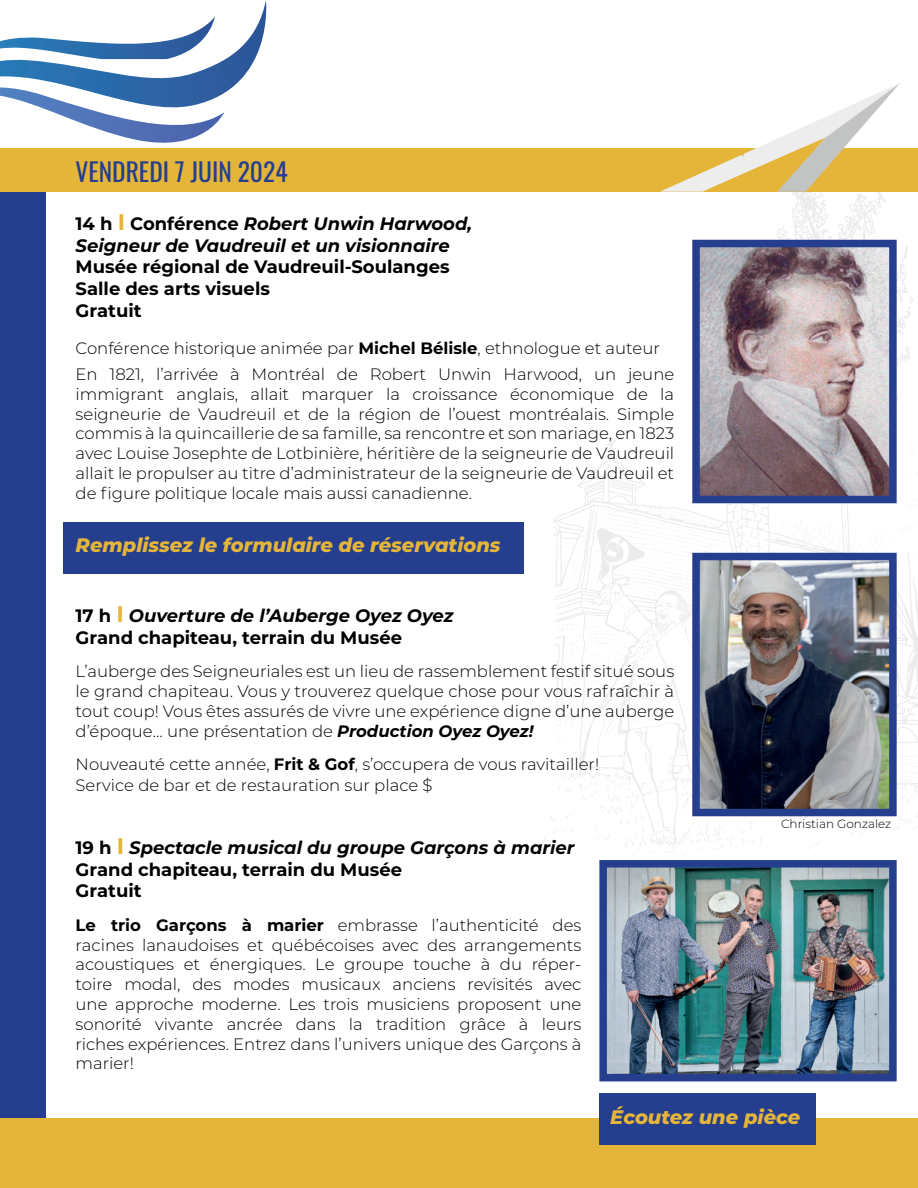
<style>
.page{position:relative;width:918px;height:1188px;background:#fff}
.page>*{position:absolute;margin:0;border:0;box-sizing:border-box;transform-origin:0 0}
.t1{font:25.5px "Oswald";color:#253f8e}
.t2{font:italic 800 19.5px "Montserrat";color:#e5b53a}
.t3{font:700 18px/21.6px "Montserrat";color:#000}
.t4{font:italic 700 18px/21.6px "Montserrat";color:#000}
.t5{font:300 16.5px/19.8px "Montserrat";color:#000;text-align:justify}
.t6{font:300 12px "Montserrat";color:#000}
.s1{font-style:normal}
.s2{font-style:normal;font-size:22.5px;color:#e5b53a}
.s3{font-weight:700}
.s4{font-size:22.5px;color:#e5b53a}
.s5{font-style:italic}
.s6{font-weight:700;font-style:italic}
</style>
<div class="page">
<img style="left:486px;top:192px;width:432px;height:663px">
<div style="left:0;top:191px;width:46px;height:997px;background:#253f8e"></div>
<div style="left:0;top:1119px;width:918px;height:69px;background:#e5b53a"></div>
<svg style="left:0;top:0;width:267px;height:143px"></svg>
<div style="left:0;top:148px;width:918px;height:44px;background:#e5b53a"></div>
<svg style="left:660px;top:83px;width:240px;height:109px"></svg>
<img style="left:701px;top:562px;width:187px;height:245px">
<div style="left:692px;top:553px;width:205px;height:263px;border:8px solid #253f8e"></div>
<img style="left:701px;top:249px;width:187px;height:245px">
<div style="left:692px;top:240px;width:205px;height:263px;border:8px solid #253f8e"></div>
<img style="left:608px;top:869px;width:280px;height:203px">
<div style="left:599px;top:860px;width:298px;height:221px;border:8px solid #253f8e"></div>
<div style="left:64px;top:522px;width:460px;height:51px;background:#253f8e"></div>
<div style="left:599px;top:1093px;width:216px;height:52px;background:#253f8e"></div>
<h1 class="t1" style="left:76px;top:149px;width:214px">VENDREDI 7 JUIN 2024</h1>
<p class="t4" style="left:76px;top:212px;width:398px"><span class="s1">14 h</span> <span class="s2">I</span> <span class="s1">Conférence</span> Robert Unwin Harwood,<br>Seigneur de Vaudreuil et un visionnaire</p>
<p class="t3" style="left:76px;top:255px;width:376px">Musée régional de Vaudreuil-Soulanges<br>Salle des arts visuels<br>Gratuit</p>
<p class="t5" style="left:76px;top:335px;width:600px;line-height:25.8px">Conférence historique animée par <span class="s3">Michel Bélisle</span>, ethnologue et auteur<br>En 1821, l’arrivée à Montréal de Robert Unwin Harwood, un jeune</p>
<p class="t5" style="left:76px;top:383px;width:600px">immigrant anglais, allait marquer la croissance économique de la seigneurie de Vaudreuil et de la région de l’ouest montréalais. Simple commis à la quincaillerie de sa famille, sa rencontre et son mariage, en 1823 avec Louise Josephte de Lotbinière, héritière de la seigneurie de Vaudreuil allait le propulser au titre d’administrateur de la seigneurie de Vaudreuil et de figure politique locale mais aussi canadienne.</p>
<p class="t2" style="left:76px;top:531px;width:427px">Remplissez le formulaire de réservations</p>
<p class="t3" style="left:76px;top:604px;width:379px">17 h <span class="s4">I</span> <span class="s5">Ouverture de l’Auberge Oyez Oyez<br></span>Grand chapiteau, terrain du Musée</p>
<p class="t5" style="left:76px;top:661px;width:600px">L’auberge des Seigneuriales est un lieu de rassemblement festif situé sous le grand chapiteau. Vous y trouverez quelque chose pour vous rafraîchir à tout coup! Vous êtes assurés de vivre une expérience digne d’une auberge d’époque… une présentation de <span class="s6">Production Oyez Oyez!</span></p>
<p class="t5" style="left:76px;top:752px;width:525px;line-height:21.6px">Nouveauté cette année, <span class="s3">Frit &amp; Gof</span>, s’occupera de vous ravitailler!<br>Service de bar et de restauration sur place $</p>
<p class="t3" style="left:76px;top:836px;width:500px">19 h <span class="s4">I</span> <span class="s5">Spectacle musical du groupe Garçons à marier<br></span>Grand chapiteau, terrain du Musée<br>Gratuit</p>
<p class="t5" style="left:76px;top:914px;width:507px"><span class="s3">Le trio Garçons à marier</span> embrasse l’authenticité des racines lanaudoises et québécoises avec des arrangements acoustiques et énergiques. Le groupe touche à du réper&shy;toire modal, des modes musicaux anciens revisités avec une approche moderne. Les trois musiciens proposent une sonorité vivante ancrée dans la tradition grâce à leurs riches expériences. Entrez dans l’univers unique des Garçons à marier!</p>
<p class="t6" style="left:781px;top:816px;width:112px">Christian Gonzalez</p>
<p class="t2" style="left:610px;top:1102px;width:191px">Écoutez une pièce</p>
</div>
